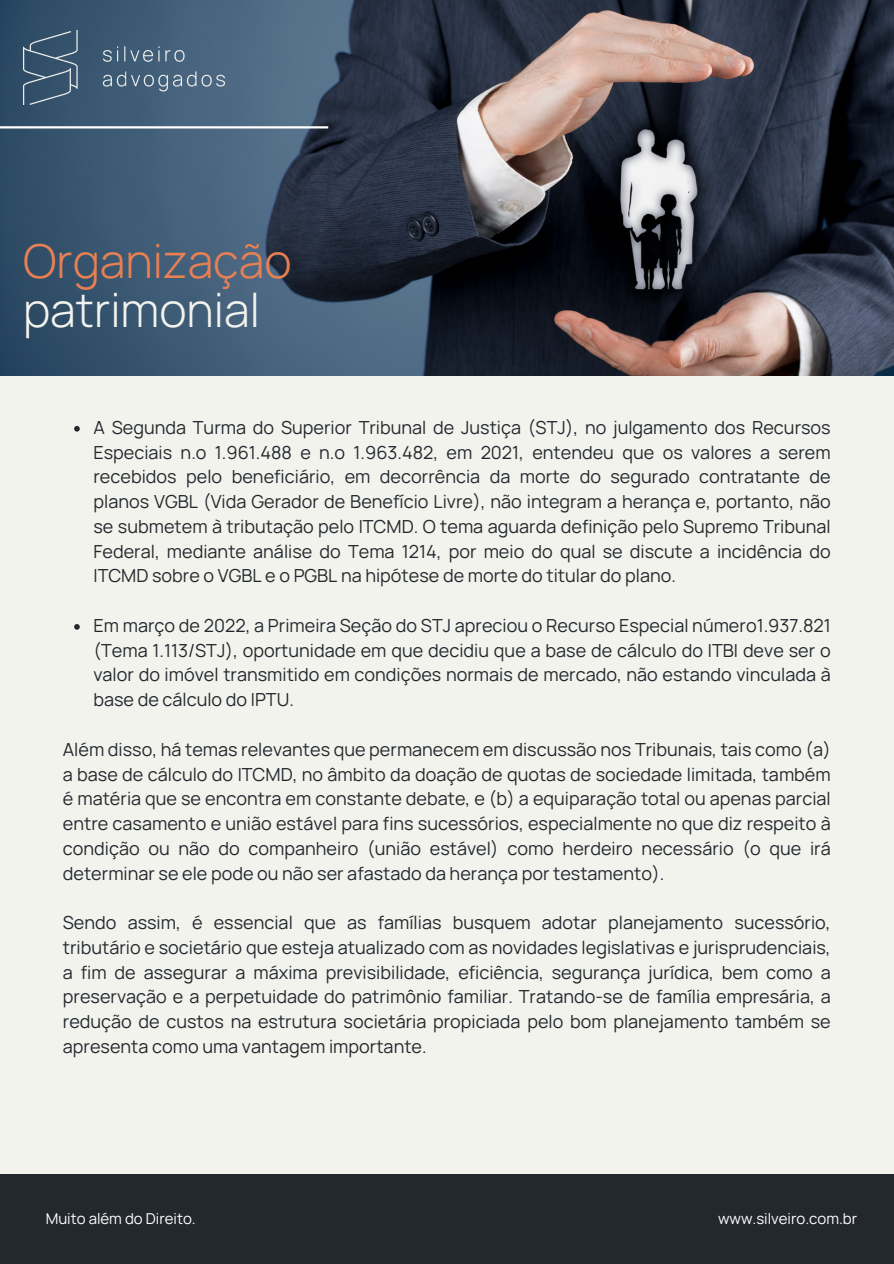
<style>
.page{position:relative;width:894px;height:1264px;background:#fff}
.page>*{position:absolute;margin:0;border:0;box-sizing:border-box;transform-origin:0 0}
.t1{font:300 46.65px/48.3px "Manrope";color:#e88053}
.t2{font:18px/24.8px "Manrope";color:#23282e;text-align:justify}
.t3{font:15px "Manrope";color:#fff}
.s1{color:#f3f3ee}
</style>
<div class="page">
<div style="left:0;top:0;width:893px;height:1263px;background:#f3f3ee"></div>
<div style="left:0;top:1174px;width:893px;height:89px;background:#23282e"></div>
<svg style="left:74px;top:426px;width:6px;height:5px"></svg>
<svg style="left:74px;top:624px;width:6px;height:5px"></svg>
<img style="left:0;top:0;width:893px;height:376px">
<hr style="left:0;top:126px;width:328px;height:2px;background:#fff">
<img style="left:23px;top:30px;width:201px;height:75px">
<p class="t1" style="left:23px;top:237px;width:270px">Organização <span class="s1">patrimonial</span></p>
<h1 class="t2" style="left:93px;top:415px;width:738px">A Segunda Turma do Superior Tribunal de Justiça (STJ), no julgamento dos Recursos Especiais n.º 1.961.488 e n.º 1.963.482, em 2021, entendeu que os valores a serem recebidos pelo beneficiário, em decorrência da morte do segurado contratante de planos VGBL (Vida Gerador de Benefício Livre), não integram a herança e, portanto, não se submetem à tributação pelo ITCMD. O tema aguarda definição pelo Supremo Tribunal Federal, mediante análise do Tema 1214, por meio do qual se discute a incidência do ITCMD sobre o VGBL e o PGBL na hipótese de morte do titular do plano.</h1>
<p class="t2" style="left:93px;top:613px;width:738px">Em março de 2022, a Primeira Seção do STJ apreciou o Recurso Especial número1.937.821 (Tema 1.113/STJ), oportunidade em que decidiu que a base de cálculo do ITBI deve ser o valor do imóvel transmitido em condições normais de mercado, não estando vinculada à base de cálculo do IPTU.</p>
<p class="t2" style="left:63px;top:737px;width:769px">Além disso, há temas relevantes que permanecem em discussão nos Tribunais, tais como (a) a base de cálculo do ITCMD, no âmbito da doação de quotas de sociedade limitada, também é matéria que se encontra em constante debate, e (b) a equiparação total ou apenas parcial entre casamento e união estável para fins sucessórios, especialmente no que diz respeito à condição ou não do companheiro (união estável) como herdeiro necessário (o que irá determinar se ele pode ou não ser afastado da herança por testamento).</p>
<h2 class="t2" style="left:63px;top:910px;width:769px">Sendo assim, é essencial que as famílias busquem adotar planejamento sucessório, tributário e societário que esteja atualizado com as novidades legislativas e jurisprudenciais, a fim de assegurar a máxima previsibilidade, eficiência, segurança jurídica, bem como a preservação e a perpetuidade do patrimônio familiar. Tratando-se de família empresária, a redução de custos na estrutura societária propiciada pelo bom planejamento também se apresenta como uma vantagem importante.</h2>
<p class="t3" style="left:46px;top:1208px;width:151px">Muito além do Direito.</p>
<p class="t3" style="left:717px;top:1208px;width:141px">www.silveiro.com.br</p>
</div>
